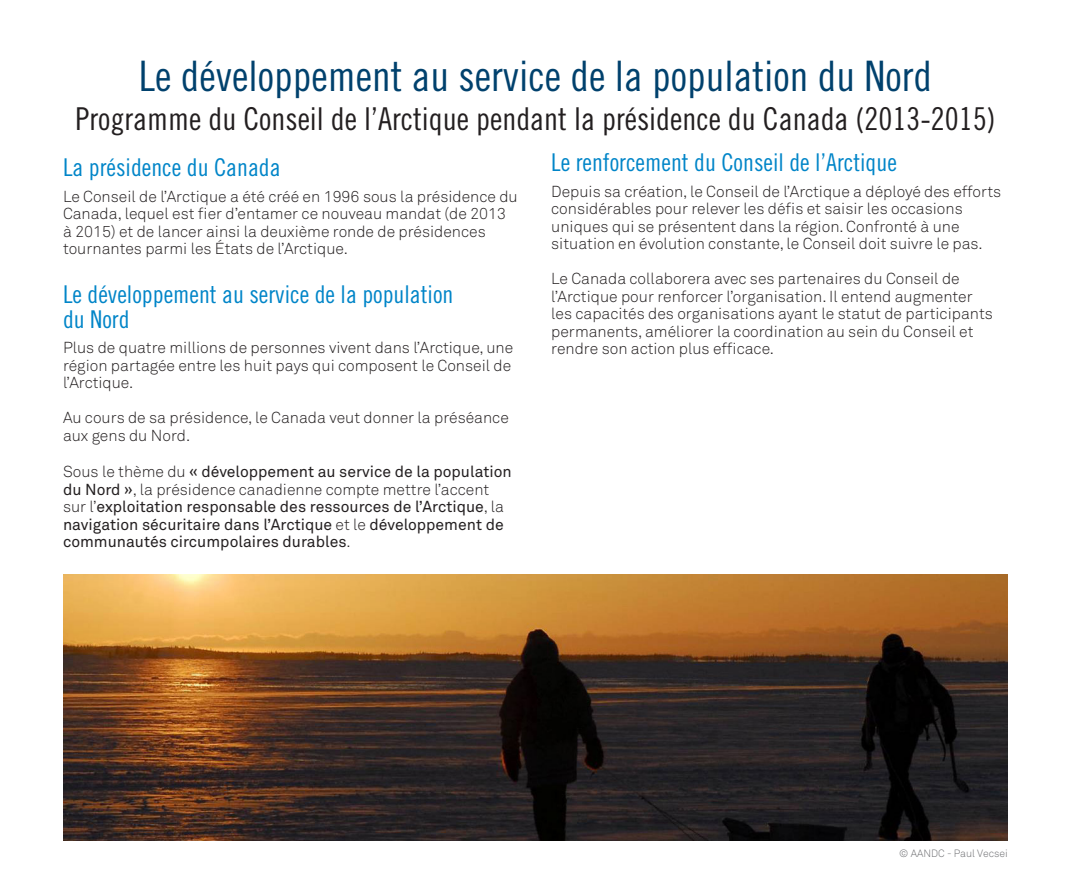
<style>
.page{position:relative;width:1071px;height:882px;background:#fff}
.page>*{position:absolute;margin:0;border:0;box-sizing:border-box;transform-origin:0 0}
.titre{font:42px "Trade Gothic LT Std Cn 18";color:#00416d}
.sous_titre{font:31.5px "Trade Gothic LT Std Cn 18";color:#231f20}
.intertitre{font:24.5px/24.5px "Trade Gothic LT Std Cn 18";color:#0085c8}
.French_body_small{font:300 15.75px/17.5px "Akkurat Std";color:#231f20}
.French_body_small-2{font:15.75px/17.5px "Akkurat Std";color:#231f20}
.courant_higlights{font:300 10.5px "Akkurat Std";color:#6c6d70}
.s1{font-weight:300}
</style>
<div class="page">
<img style="left:63px;top:574px;width:944px;height:266px">
<p class="titre" style="left:139px;top:51px;width:795px">Le développement au service de la population du Nord</p>
<p class="sous_titre" style="left:76px;top:100px;width:921px">Programme du Conseil de l’Arctique pendant la présidence du Canada (2013-2015)</p>
<p class="intertitre" style="left:63px;top:155px;width:219px">La présidence du Canada</p>
<p class="French_body_small" style="left:63px;top:188px;width:456px">Le Conseil de l’Arctique a été créé en 1996 sous la présidence du Canada, lequel est fier d’entamer ce nouveau mandat (de 2013 à 2015) et de lancer ainsi la deuxième ronde de présidences tournantes parmi les États de l’Arctique.</p>
<p class="intertitre" style="left:63px;top:282px;width:392px">Le développement au service de la population du Nord</p>
<p class="French_body_small" style="left:63px;top:339px;width:452px">Plus de quatre millions de personnes vivent dans l’Arctique, une région partagée entre les huit pays qui composent le Conseil de l’Arctique.</p>
<p class="French_body_small" style="left:63px;top:409px;width:447px">Au cours de sa présidence, le Canada veut donner la préséance aux gens du Nord.</p>
<p class="French_body_small-2" style="left:63px;top:463px;width:450px"><span class="s1">Sous le thème du</span> « développement au service de la population du Nord »<span class="s1">, la présidence canadienne compte mettre l’accent sur l’</span>exploitation responsable des ressources de l’Arctique<span class="s1">, la </span>navigation sécuritaire dans l’Arctique <span class="s1">et le</span> développement de communautés circumpolaires durables<span class="s1">.</span></p>
<p class="intertitre" style="left:551px;top:150px;width:347px">Le renforcement du Conseil de l’Arctique</p>
<p class="French_body_small" style="left:551px;top:183px;width:452px">Depuis sa création, le Conseil de l’Arctique a déployé des efforts considérables pour relever les défis et saisir les occasions uniques qui se présentent dans la région. Confronté à une situation en évolution constante, le Conseil doit suivre le pas.</p>
<p class="French_body_small" style="left:551px;top:270px;width:443px">Le Canada collaborera avec ses partenaires du Conseil de l’Arctique pour renforcer l’organisation. Il entend augmenter les capacités des organisations ayant le statut de participants permanents, améliorer la coordination au sein du Conseil et rendre son action plus efficace.</p>
<p class="courant_higlights" style="left:899px;top:847px;width:110px">© AANDC - Paul Vecsei</p>
</div>
